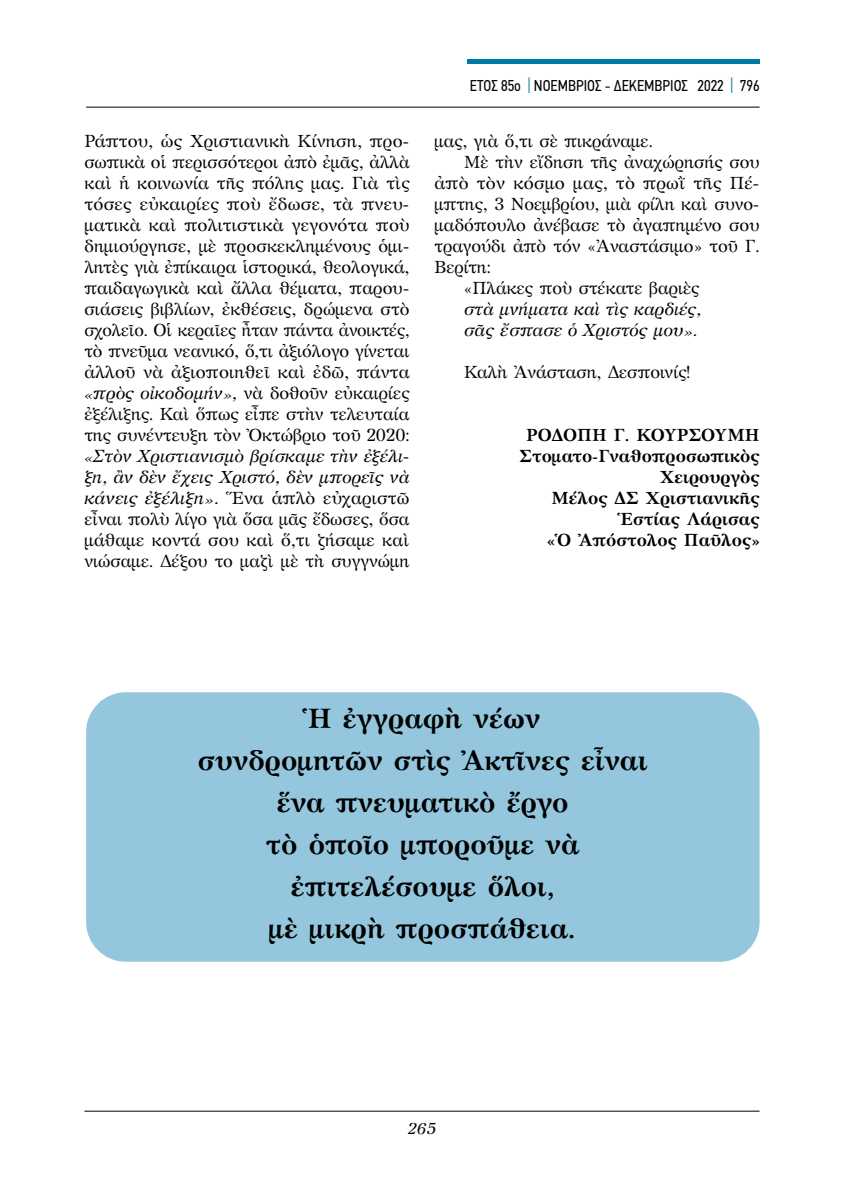
<style>
.page{position:relative;width:844px;height:1191px;background:#fff}
.page>*{position:absolute;margin:0;border:0;box-sizing:border-box;transform-origin:0 0}
.t1{font:700 28px/42px "GFS Artemisia";color:#000;text-align:center}
.t2{font:17.5px/21px "GFS Artemisia";color:#000;text-align:justify}
.t3{font:700 17.5px/21px "GFS Artemisia";color:#000;text-align:right}
.t4{font:italic 17.5px/21px "GFS Artemisia";color:#000}
.t5{font:15.75px "PF Din Text Condensed";color:#000}
.t6{font:italic 15.75px "GFS Artemisia";color:#000}
.s1{font-style:italic}
.s2{color:#007ba6}
</style>
<div class="page">
<hr style="left:86px;top:107px;width:673px;height:1px;background:#000">
<hr style="left:466px;top:60px;width:293px;height:4px;background:#007ba6">
<hr style="left:84px;top:1110px;width:675px;height:1px;background:#000">
<div style="left:86px;top:692px;width:673px;height:269px;background:#94c7dd;border-radius:40px"></div>
<p class="t2" style="left:84px;top:130px;width:327px">Ράπτου, ὡς Χριστιανικὴ Κίνηση, προ&shy;σωπικὰ οἱ περισσότεροι ἀπὸ ἐμᾶς, ἀλλὰ καὶ ἡ κοινωνία τῆς πόλης μας. Γιὰ τὶς τόσες εὐκαιρίες ποὺ ἔδωσε, τὰ πνευ&shy;ματικὰ καὶ πολιτιστικὰ γεγονότα ποὺ δημιούργησε, μὲ προσκεκλημένους ὁμι&shy;λητὲς γιὰ ἐπίκαιρα ἱστορικά, θεολογικά, παιδαγωγικὰ καὶ ἄλλα θέματα, παρου&shy;σιάσεις βιβλίων, ἐκθέσεις, δρώμενα στὸ σχολεῖο. Οἱ κεραῖες ἦταν πάντα ἀνοικτές, τὸ πνεῦμα νεανικό, ὅ,τι ἀξιόλογο γίνεται ἀλλοῦ νὰ ἀξιοποιηθεῖ καὶ ἐδῶ, πάντα <span class="s1">«πρὸς οἰκοδομήν»,</span> νὰ δοθοῦν εὐκαιρίες ἐξέλιξης. Καὶ ὅπως εἶπε στὴν τελευταία της συνέντευξη τὸν Ὀκτώβριο τοῦ 2020:</p>
<p class="t2" style="left:84px;top:445px;width:326px"><span class="s1">«Στὸν Χριστιανισμὸ βρίσκαμε τὴν ἐξέλι&shy;ξη, ἂν δὲν ἔχεις Χριστό, δὲν μπορεῖς νὰ κάνεις ἐξέλιξη».</span> Ἕνα ἁπλὸ εὐχαριστῶ εἶναι πολὺ λίγο γιὰ ὅσα μᾶς ἔδωσες, ὅσα μάθαμε κοντά σου καὶ ὅ,τι ζήσαμε καὶ νιώσαμε. Δέξου το μαζὶ μὲ τὴ συγγνώμη</p>
<p class="t5" style="left:470px;top:76px;width:291px">ΕΤΟΣ 85ο <span class="s2">|</span> ΝΟΕΜΒΡΙΟΣ - ΔΕΚΕΜΒΡΙΟΣ 2022 <span class="s2">|</span> 796</p>
<p class="t2" style="left:434px;top:130px;width:220px">μας, γιὰ ὅ,τι σὲ πικράναμε.</p>
<p class="t2" style="left:464px;top:151px;width:297px">Μὲ τὴν εἴδηση τῆς ἀναχώρησής σου</p>
<p class="t2" style="left:434px;top:172px;width:326px">ἀπὸ τὸν κόσμο μας, τὸ πρωῒ τῆς Πέ-</p>
<p class="t2" style="left:434px;top:193px;width:326px">μπτης, 3 Νοεμβρίου, μιὰ φίλη καὶ συνο-</p>
<p class="t2" style="left:434px;top:214px;width:326px">μαδόπουλο ἀνέβασε τὸ ἀγαπημένο σου</p>
<p class="t2" style="left:434px;top:235px;width:326px">τραγούδι ἀπὸ τόν «Ἀναστάσιμο» τοῦ Γ.</p>
<p class="t2" style="left:434px;top:256px;width:58px">Βερίτη:</p>
<p class="t2" style="left:464px;top:277px;width:237px">«Πλάκες ποὺ στέκατε βαριὲς</p>
<p class="t4" style="left:464px;top:297px;width:238px">στὰ μνήματα καὶ τὶς καρδιές, σᾶς ἔσπασε ὁ Χριστός μου».</p>
<p class="t2" style="left:464px;top:361px;width:227px">Καλὴ Ἀνάσταση, Δεσποινίς!</p>
<p class="t3" style="left:519px;top:423px;width:242px">ΡΟΔΟΠΗ Γ. ΚΟΥΡΣΟΥΜΗ<br>Στοματο-Γναθοπροσωπικὸς<br>Χειρουργὸς<br>Μέλος ΔΣ Χριστιανικῆς<br>Ἑστίας Λάρισας<br>«Ὁ Ἀπόστολος Παῦλος»</p>
<h1 class="t1" style="left:198px;top:695px;width:451px">Ἡ ἐγγραφὴ νέων<br>συνδρομητῶν στὶς Ἀκτῖνες εἶναι ἕνα πνευματικὸ ἔργο<br>τὸ ὁποῖο μποροῦμε νὰ ἐπιτελέσουμε ὅλοι,<br>μὲ μικρὴ προσπάθεια.</h1>
<p class="t6" style="left:408px;top:1116px;width:30px">265</p>
</div>
